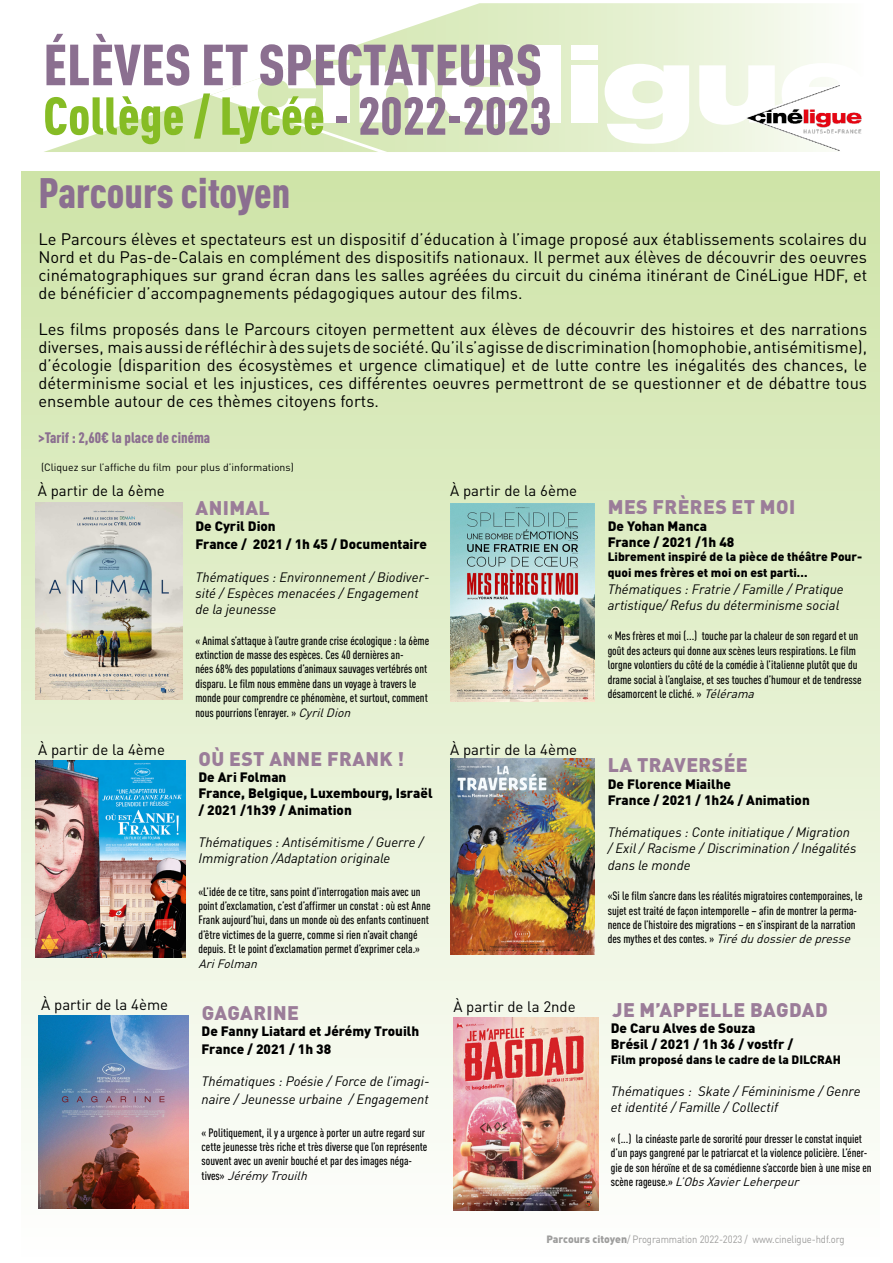
<style>
.page{position:relative;width:893px;height:1263px;background:#fff}
.page>*{position:absolute;margin:0;border:0;box-sizing:border-box;transform-origin:0 0}
.t1{font:900 condensed 57px "DIN Pro";color:#8b6f90}
.t2{font:900 condensed 52.5px "DIN Pro";color:#86bc25}
.t3{font:900 condensed 42px "DIN Pro";color:#8b6f90}
.t4{font:900 19.5px "DIN Pro";letter-spacing:.02em;color:#9b7d99}
.t5{font:16.5px/18px "DIN Pro";color:#000;text-align:justify}
.t6{font:15px "DIN Pro";color:#000}
.t7{font:900 condensed 15px "DIN Pro";color:#8b6f90}
.t8{font:italic 13.5px/16.2px "DIN Pro";color:#000}
.t9{font:900 13.5px/16.2px "DIN Pro";color:#000}
.t10{font:500 condensed 12px/14.4px "DIN Pro";color:#000}
.t11{font:900 12px/16.2px "DIN Pro";color:#000}
.t12{font:italic 12px "DIN Pro";color:#000}
.t13{font:10.5px "DIN Pro";letter-spacing:-.01em;color:#9d9d9c;scale:.9 1}
.t14{font:10.5px "DIN Pro";color:#000}
.s1{color:#8b6f90}
.s2{font-weight:400;font-style:italic;font-stretch:normal}
.s3{font-weight:900}
</style>
<div class="page">
<div style="left:21px;top:171px;width:859px;height:1086px;background:linear-gradient(to bottom,#cee4a7,#fefefe)"></div>
<svg style="left:44px;top:3px;width:785px;height:149px"></svg>
<svg style="left:210px;top:48px;width:225px;height:104px"></svg>
<svg style="left:442px;top:45px;width:86px;height:80px"></svg>
<div style="left:535px;top:45px;width:26px;height:77px;background:#fff"></div>
<div style="left:571px;top:45px;width:27px;height:15px;background:#fff"></div>
<div style="left:571px;top:65px;width:27px;height:57px;background:#fff"></div>
<svg style="left:605px;top:64px;width:84px;height:80px"></svg>
<svg style="left:699px;top:63px;width:130px;height:89px"></svg>
<img style="left:742px;top:82px;width:120px;height:70px">
<img style="left:35px;top:503px;width:148px;height:197px">
<img style="left:35px;top:761px;width:151px;height:196px">
<img style="left:38px;top:1016px;width:151px;height:192px">
<img style="left:450px;top:504px;width:145px;height:197px">
<img style="left:450px;top:759px;width:145px;height:195px">
<img style="left:453px;top:1017px;width:145px;height:193px">
<h1 class="t1" style="left:43px;top:21px;width:500px">ÉLÈVES ET SPECTATEURS</h1>
<h2 class="t2" style="left:43px;top:75px;width:510px">Collège / Lycée <span class="s1">- 2022-2023</span></h2>
<h3 class="t3" style="left:38px;top:160px;width:253px">Parcours citoyen</h3>
<p class="t5" style="left:38px;top:229px;width:830px">Le Parcours élèves et spectateurs est un dispositif d’éducation à l’image proposé aux établissements scolaires du Nord et du Pas-de-Calais en complément des dispositifs nationaux. Il permet aux élèves de découvrir des oeuvres cinématographiques sur grand écran dans les salles agréées du circuit du cinéma itinérant de CinéLigue HDF, et de bénéficier d’accompagnements pédagogiques autour des films.</p>
<p class="t5" style="left:38px;top:319px;width:830px">Les films proposés dans le Parcours citoyen permettent aux élèves de découvrir des histoires et des narrations diverses, mais aussi de réfléchir à des sujets de société. Qu’il s’agisse de discrimination (homophobie, antisémitisme), d’écologie (disparition des écosystèmes et urgence climatique) et de lutte contre les inégalités des chances, le déterminisme social et les injustices, ces différentes oeuvres permettront de se questionner et de débattre tous ensemble autour de ces thèmes citoyens forts.</p>
<p class="t7" style="left:38px;top:426px;width:173px">&gt;Tarif : 2,60€ la place de cinéma</p>
<p class="t14" style="left:41px;top:459px;width:254px">(Cliquez sur l’affiche du film pour plus d’informations)</p>
<p class="t6" style="left:38px;top:478px;width:128px">À partir de la 6ème</p>
<p class="t6" style="left:450px;top:478px;width:128px">À partir de la 6ème</p>
<p class="t6" style="left:38px;top:738px;width:128px">À partir de la 4ème</p>
<p class="t6" style="left:41px;top:993px;width:128px">À partir de la 4ème</p>
<h3 class="t4" style="left:196px;top:491px;width:76px">ANIMAL</h3>
<p class="t9" style="left:195px;top:515px;width:233px;line-height:18px">De Cyril Dion<br>France / 2021 / 1h 45 / Documentaire</p>
<p class="t8" style="left:195px;top:567px;width:236px">Thématiques : Environnement / Biodiver&shy;sité / Espèces menacées / Engagement de la jeunesse</p>
<p class="t10" style="left:195px;top:632px;width:235px">« Animal s’attaque à l’autre grande crise écologique : la 6ème extinction de masse des espèces. Ces 40 dernières an-<br>nées 68% des populations d’animaux sauvages vertébrés ont disparu. Le film nous emmène dans un voyage à travers le monde pour comprendre ce phénomène, et surtout, comment nous pourrions l’enrayer. » <span class="s2">CyrilDion</span></p>
<h3 class="t4" style="left:199px;top:742px;width:207px">OÙ EST ANNE FRANK !</h3>
<p class="t9" style="left:198px;top:767px;width:236px">De Ari Folman<br>France, Belgique, Luxembourg, Israël / 2021 /1h39 / Animation</p>
<p class="t8" style="left:198px;top:833px;width:226px">Thématiques : Antisémitisme / Guerre /<br>Immigration /Adaptation originale</p>
<p class="t10" style="left:198px;top:883px;width:234px">«L’idée de ce titre, sans point d’interrogation mais avec un point d’exclamation, c’est d’affirmer un constat : où est Anne Frank aujourd’hui, dans un monde où des enfants continuent d’être victimes de la guerre, comme si rien n’avait changé depuis. Et le point d’exclamation permet d’exprimer cela.»</p>
<p class="t12" style="left:198px;top:954px;width:64px">AriFolman</p>
<h3 class="t4" style="left:202px;top:996px;width:99px">GAGARINE</h3>
<p class="t9" style="left:202px;top:1020px;width:219px;line-height:18px">De Fanny Liatard et Jérémy Trouilh<br>France / 2021 / 1h 38</p>
<p class="t8" style="left:202px;top:1071px;width:230px;line-height:18px">Thématiques : Poésie / Force de l’imagi&shy;naire / Jeunesse urbaine / Engagement</p>
<p class="t10" style="left:202px;top:1124px;width:227px">« Politiquement, il y a urgence à porter un autre regard sur cette jeunesse très riche et très diverse que l’on représente souvent avec un avenir bouché et par des images néga-<br>t i v e s » <span class="s2">JérémyTrouilh</span></p>
<p class="t6" style="left:450px;top:738px;width:128px">À partir de la 4ème</p>
<p class="t6" style="left:453px;top:994px;width:124px">À partir de la 2nde</p>
<h3 class="t4" style="left:608px;top:491px;width:189px">MES FRÈRES ET MOI</h3>
<p class="t9" style="left:608px;top:516px;width:128px">De Yohan Manca<br>France / 2021 /1h 48</p>
<p class="t11" style="left:608px;top:547px;width:256px">Librement inspiré de la pièce de théâtre Pour&shy;quoi mes frères et moi on est parti…</p>
<p class="t8" style="left:608px;top:579px;width:237px">Thématiques : Fratrie / Famille / Pratique artistique/ Refus du déterminisme social</p>
<p class="t10" style="left:608px;top:628px;width:255px">« Mes frères et moi (...) touche par la chaleur de son regard et un goût des acteurs qui donne aux scènes leurs respirations. Le film lorgne volontiers du côté de la comédie à l’italienne plutôt que du drame social à l’anglaise, et ses touches d’humour et de tendresse désamorcent le cliché. » <span class="s2">Télérama</span></p>
<h3 class="t4" style="left:608px;top:748px;width:141px">LA TRAVERSÉE</h3>
<p class="t9" style="left:608px;top:774px;width:204px">De Florence Miailhe<br>France / 2021 / 1h24 / Animation</p>
<p class="t8" style="left:608px;top:823px;width:250px">Thématiques : Conte initiatique / Migration / Exil / Racisme / Discrimination / Inégalités dans le monde</p>
<p class="t10" style="left:608px;top:888px;width:256px">«Si le film s’ancre dans les réalités migratoires contemporaines, le sujet est traité de façon intemporelle – afin de montrer la perma&shy;nence de l’histoire des migrations – en s’inspirant de la narration d e s m yt h e s e t d e s c o n t e s . » <span class="s2">Tirédudossierdepresse</span></p>
<h3 class="t4" style="left:612px;top:993px;width:217px">JE M’APPELLE BAGDAD</h3>
<p class="t9" style="left:611px;top:1018px;width:184px">De Caru Alves de Souza<br>Brésil / 2021 / 1h 36 / vostfr /</p>
<p class="t11" style="left:611px;top:1050px;width:232px">Film proposé dans le cadre de la DILCRAH</p>
<p class="t8" style="left:611px;top:1082px;width:251px">Thématiques : Skate / Fémininisme / Genre et identité / Famille / Collectif</p>
<p class="t10" style="left:611px;top:1130px;width:262px">« (...) la cinéaste parle de sororité pour dresser le constat inquiet d’un pays gangrené par le patriarcat et la violence policière. L’éner&shy;gie de son héroïne et de sa comédienne s’accorde bien à une mise en s c è n e ra g e u s e . » <span class="s2">L’ObsXavierLeherpeur</span></p>
<p class="t13" style="left:546px;top:1230px;width:333px"><span class="s3">Parcours citoyen</span>/ Programmation 2022-2023 / www.cineligue-hdf.org</p>
</div>
